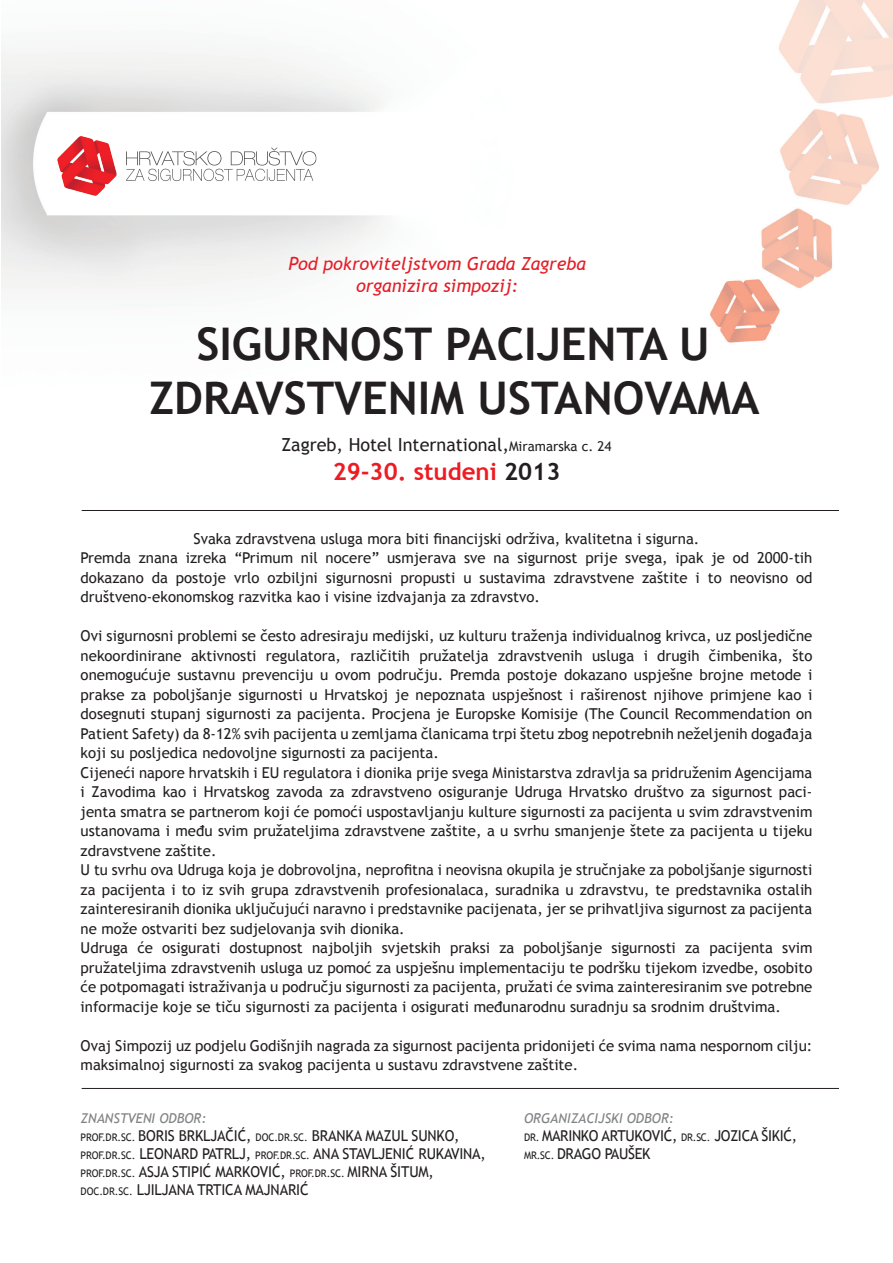
<style>
.page{position:relative;width:893px;height:1263px;background:#fff}
.page>*{position:absolute;margin:0;border:0;box-sizing:border-box;transform-origin:0 0}
.t1{font:700 45px "Trebuchet MS";color:#231f20}
.t2{font:700 24px "Trebuchet MS";color:#ed1c24}
.t3{font:italic 18px/21.6px "Trebuchet MS";color:#e61c26;text-align:center}
.t4{font:18px "Trebuchet MS";color:#231f20}
.t5{font:15px/19.5px "Trebuchet MS";color:#231f20;text-align:justify}
.t6{font:15px "Trebuchet MS";color:#231f20;scale:.96 1}
.t7{font:15px/18px "Trebuchet MS";letter-spacing:-.02em;color:#231f20;scale:.96 1}
.t8{font:italic 13.5px "Trebuchet MS";color:#808285}
.s1{font-size:13.5px}
.s2{color:#231f20}
.s3{font-size:10.5px}
</style>
<div class="page">
<img style="left:1px;top:0;width:892px;height:1089px">
<img style="left:35px;top:128px;width:261px;height:74px">
<img style="left:126px;top:148px;width:191px;height:18px">
<img style="left:148px;top:169px;width:165px;height:12px">
<hr style="left:82px;top:510px;width:757px;height:1px;background:#231f20">
<hr style="left:82px;top:1088px;width:757px;height:1px;background:#231f20">
<p class="t3" style="left:288px;top:253px;width:299px">Pod pokroviteljstvom Grada Zagreba organizira simpozij:</p>
<p class="t1" style="left:196px;top:316px;width:515px">SIGURNOST PACIJENTA U</p>
<p class="t1" style="left:149px;top:370px;width:612px">ZDRAVSTVENIM USTANOVAMA</p>
<p class="t4" style="left:281px;top:434px;width:332px">Zagreb, Hotel International,<span class="s1">Miramarska c. 24</span></p>
<p class="t2" style="left:333px;top:457px;width:229px">29-30. studeni <span class="s2">2013</span></p>
<p class="t5" style="left:194px;top:529px;width:507px">Svaka zdravstvena usluga mora biti financijski održiva, kvalitetna i sigurna.</p>
<p class="t5" style="left:81px;top:548px;width:733px">Premda znana izreka “Primum nil nocere” usmjerava sve na sigurnost prije svega, ipak je od 2000-tih dokazano da postoje vrlo ozbiljni sigurnosni propusti u sustavima zdravstvene zaštite i to neovisno od društveno-ekonomskog razvitka kao i visine izdvajanja za zdravstvo.</p>
<p class="t5" style="left:81px;top:626px;width:733px">Ovi sigurnosni problemi se često adresiraju medijski, uz kulturu traženja individualnog krivca, uz posljedične nekoordinirane aktivnosti regulatora, različitih pružatelja zdravstvenih usluga i drugih čimbenika, što onemogućuje sustavnu prevenciju u ovom području. Premda postoje dokazano uspješne brojne metode i prakse za poboljšanje sigurnosti u Hrvatskoj je nepoznata uspješnost i raširenost njihove primjene kao i dosegnuti stupanj sigurnosti za pacijenta. Procjena je Europske Komisije (The Council Recommendation on Patient Safety) da 8-12% svih pacijenta u zemljama članicama trpi štetu zbog nepotrebnih neželjenih događaja koji su posljedica nedovoljne sigurnosti za pacijenta.</p>
<p class="t5" style="left:81px;top:763px;width:733px">Cijeneći napore hrvatskih i EU regulatora i dionika prije svega Ministarstva zdravlja sa pridruženim Agencijama i Zavodima kao i Hrvatskog zavoda za zdravstveno osiguranje Udruga Hrvatsko društvo za sigurnost paci&shy;jenta smatra se partnerom koji će pomoći uspostavljanju kulture sigurnosti za pacijenta u svim zdravstvenim ustanovama i među svim pružateljima zdravstvene zaštite, a u svrhu smanjenje štete za pacijenta u tijeku zdravstvene zaštite.</p>
<p class="t5" style="left:81px;top:860px;width:733px">U tu svrhu ova Udruga koja je dobrovoljna, neprofitna i neovisna okupila je stručnjake za poboljšanje sigurnosti za pacijenta i to iz svih grupa zdravstvenih profesionalaca, suradnika u zdravstvu, te predstavnika ostalih zainteresiranih dionika uključujući naravno i predstavnike pacijenata, jer se prihvatljiva sigurnost za pacijenta ne može ostvariti bez sudjelovanja svih dionika.</p>
<p class="t5" style="left:81px;top:938px;width:733px">Udruga će osigurati dostupnost najboljih svjetskih praksi za poboljšanje sigurnosti za pacijenta svim pružateljima zdravstvenih usluga uz pomoć za uspješnu implementaciju te podršku tijekom izvedbe, osobito će potpomagati istraživanja u području sigurnosti za pacijenta, pružati će svima zainteresiranim sve potrebne informacije koje se tiču sigurnosti za pacijenta i osigurati međunarodnu suradnju sa srodnim društvima.</p>
<p class="t5" style="left:81px;top:1036px;width:733px">Ovaj Simpozij uz podjelu Godišnjih nagrada za sigurnost pacijenta pridonijeti će svima nama nespornom cilju: maksimalnoj sigurnosti za svakog pacijenta u sustavu zdravstvene zaštite.</p>
<p class="t8" style="left:81px;top:1110px;width:127px">ZNANSTVENI ODBOR:</p>
<p class="t6" style="left:81px;top:1127px;width:396px"><span class="s3">PROF.DR.SC.</span> BORIS BRKLJAČIĆ, <span class="s3">DOC.DR.SC.</span> BRANKA MAZUL SUNKO,</p>
<p class="t6" style="left:81px;top:1145px;width:424px"><span class="s3">PROF.DR.SC.</span> LEONARD PATRLJ, <span class="s3">PROF.DR.SC.</span> ANA STAVLJENIĆ RUKAVINA,</p>
<p class="t6" style="left:81px;top:1163px;width:369px"><span class="s3">PROF.DR.SC.</span> ASJA STIPIĆ MARKOVIĆ, <span class="s3">PROF.DR.SC.</span> MIRNA ŠITUM,</p>
<p class="t6" style="left:81px;top:1181px;width:239px"><span class="s3">DOC.DR.SC.</span> LJILJANA TRTICA MAJNARIĆ</p>
<p class="t8" style="left:524px;top:1110px;width:151px">ORGANIZACIJSKI ODBOR:</p>
<p class="t7" style="left:524px;top:1127px;width:286px"><span class="s3">DR.</span> MARINKO ARTUKOVIĆ, <span class="s3">DR.SC.</span> JOZICA ŠIKIĆ,<br><span class="s3">MR.SC.</span> DRAGO PAUŠEK</p>
</div>
